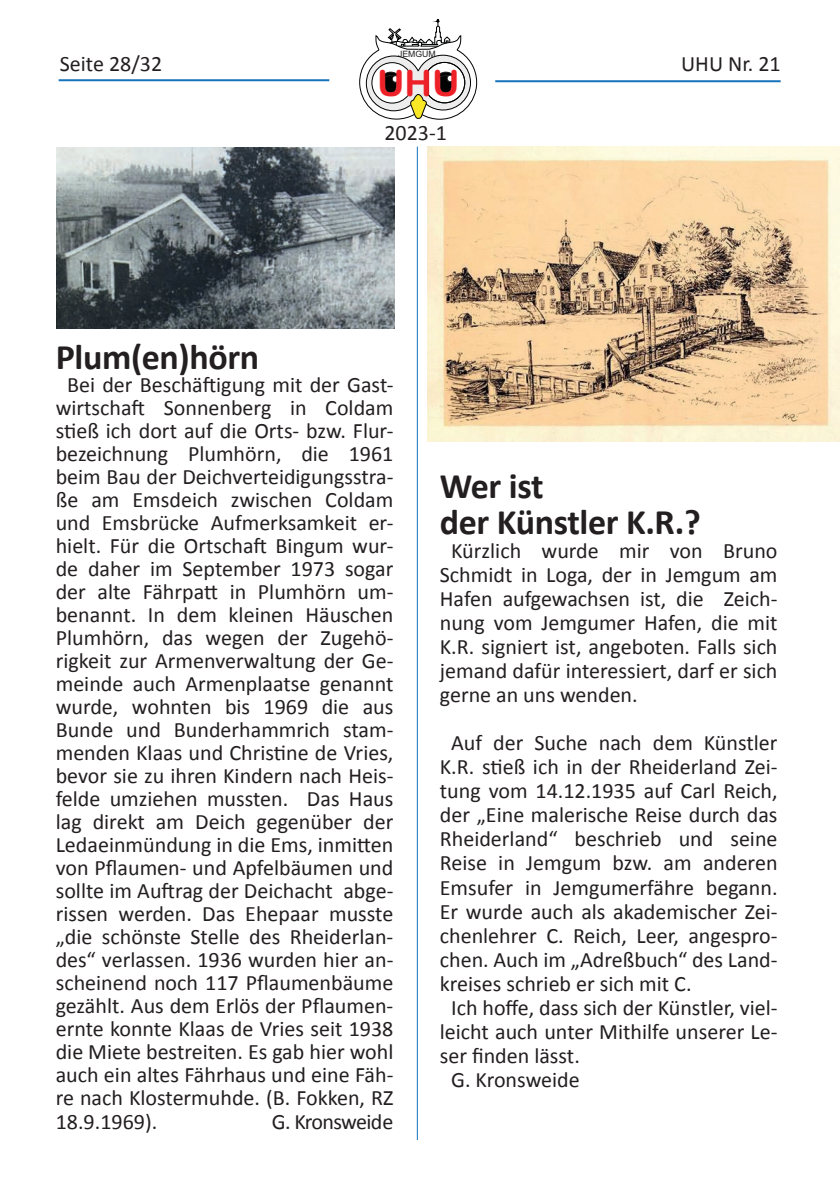
<style>
.page{position:relative;width:840px;height:1191px;background:#fff}
.page>*{position:absolute;margin:0;border:0;box-sizing:border-box;transform-origin:0 0}
.t1{font:36.2px "Arial Rounded MT Bold";color:#ee2028}
.t2{font:700 36px/36px "Calibri";letter-spacing:-.01em;color:#231f20}
.t3{font:22px/23px "Calibri";color:#231f20;text-align:justify}
.t4{font:22px "Calibri";letter-spacing:-.03em;color:#231f20}
.t5{font:8.6px "Arial";color:#231f20}
</style>
<div class="page">
<svg style="left:359px;top:19px;width:118px;height:101px"></svg>
<div style="left:447px;top:75px;width:6px;height:7px;background:#fff;border-radius:50%"></div>
<div style="left:447px;top:75px;width:6px;height:7px;border:1px solid #231f20;border-radius:50%"></div>
<hr style="left:59px;top:79px;width:270px;height:2px;background:#1473bb">
<hr style="left:495px;top:80px;width:285px;height:2px;background:#1473bb">
<hr style="left:416px;top:147px;width:1px;height:993px;background:#1473bb">
<img style="left:57px;top:147px;width:337px;height:182px">
<img style="left:427px;top:146px;width:411px;height:295px">
<p class="t5" style="left:398px;top:48px;width:39px">JEMGUM</p>
<p class="t3" style="left:60px;top:52px;width:104px">Seite 28/32</p>
<p class="t3" style="left:680px;top:51px;width:101px">UHU Nr. 21</p>
<h1 class="t1" style="left:377px;top:60px;width:84px">UHU</h1>
<p class="t3" style="left:384px;top:120px;width:64px">2023-1</p>
<h2 class="t2" style="left:56px;top:337px;width:205px">Plum(en)hörn</h2>
<p class="t3" style="left:56px;top:372px;width:339px;text-indent:11px">Bei der Beschäftigung mit der Gast&shy;wirtschaft Sonnenberg in Coldam stieß ich dort auf die Orts- bzw. Flur&shy;bezeichnung Plumhörn, die 1961 beim Bau der Deichverteidigungsstra&shy;ße am Emsdeich zwischen Coldam und Emsbrücke Aufmerksamkeit er&shy;hielt. Für die Ortschaft Bingum wur&shy;de daher im September 1973 sogar der alte Fährpatt in Plumhörn um&shy;benannt. In dem kleinen Häuschen Plumhörn, das wegen der Zugehö&shy;rigkeit zur Armenverwaltung der Ge&shy;meinde auch Armenplaatse genannt wurde, wohnten bis 1969 die aus Bunde und Bunderhammrich stam&shy;menden Klaas und Christine de Vries, bevor sie zu ihren Kindern nach Heis&shy;felde umziehen mussten. Das Haus lag direkt am Deich gegenüber der Ledaeinmündung in die Ems, inmitten von Pflaumen- und Apfelbäumen und sollte im Auftrag der Deichacht abge&shy;rissen werden. Das Ehepaar musste „die schönste Stelle des Rheiderlan&shy;des“ verlassen. 1936 wurden hier an&shy;scheinend noch 117 Pflaumenbäume gezählt. Aus dem Erlös der Pflaumen&shy;ernte konnte Klaas de Vries seit 1938 die Miete bestreiten. Es gab hier wohl auch ein altes Fährhaus und eine Fäh&shy;re nach Klostermuhde. (B. Fokken, RZ 18.9.1969).</p>
<p class="t4" style="left:272px;top:1106px;width:123px">G. Kronsweide</p>
<h2 class="t2" style="left:439px;top:467px;width:262px">Wer ist<br>der Künstler K.R.?</h2>
<p class="t3" style="left:439px;top:538px;width:339px;line-height:24px;text-indent:11px">Kürzlich wurde mir von Bruno Schmidt in Loga, der in Jemgum am Hafen aufgewachsen ist, die Zeich&shy;nung vom Jemgumer Hafen, die mit K.R. signiert ist, angeboten. Falls sich jemand dafür interessiert, darf er sich gerne an uns wenden.</p>
<p class="t3" style="left:451px;top:731px;width:327px">Auf der Suche nach dem Künstler</p>
<p class="t3" style="left:439px;top:755px;width:339px">K.R. stieß ich in der Rheiderland Zei-</p>
<p class="t3" style="left:439px;top:779px;width:339px">tung vom 14.12.1935 auf Carl Reich,</p>
<p class="t3" style="left:439px;top:803px;width:339px">der „Eine malerische Reise durch das</p>
<p class="t3" style="left:439px;top:827px;width:339px">Rheiderland“ beschrieb und seine</p>
<p class="t3" style="left:439px;top:851px;width:339px">Reise in Jemgum bzw. am anderen</p>
<p class="t3" style="left:439px;top:875px;width:339px">Emsufer in Jemgumerfähre begann.</p>
<p class="t3" style="left:439px;top:899px;width:339px">Er wurde auch als akademischer Zei-</p>
<p class="t3" style="left:439px;top:923px;width:339px">chenlehrer C. Reich, Leer, angespro-</p>
<p class="t3" style="left:439px;top:947px;width:339px">chen. Auch im „Adreßbuch“ des Land-</p>
<p class="t3" style="left:439px;top:971px;width:253px">kreises schrieb er sich mit C.</p>
<p class="t3" style="left:451px;top:995px;width:327px">Ich hoffe, dass sich der Künstler, viel-</p>
<p class="t3" style="left:439px;top:1019px;width:339px">leicht auch unter Mithilfe unserer Le-</p>
<p class="t3" style="left:439px;top:1043px;width:141px">ser finden lässt.</p>
<p class="t3" style="left:451px;top:1067px;width:130px">G. Kronsweide</p>
</div>
